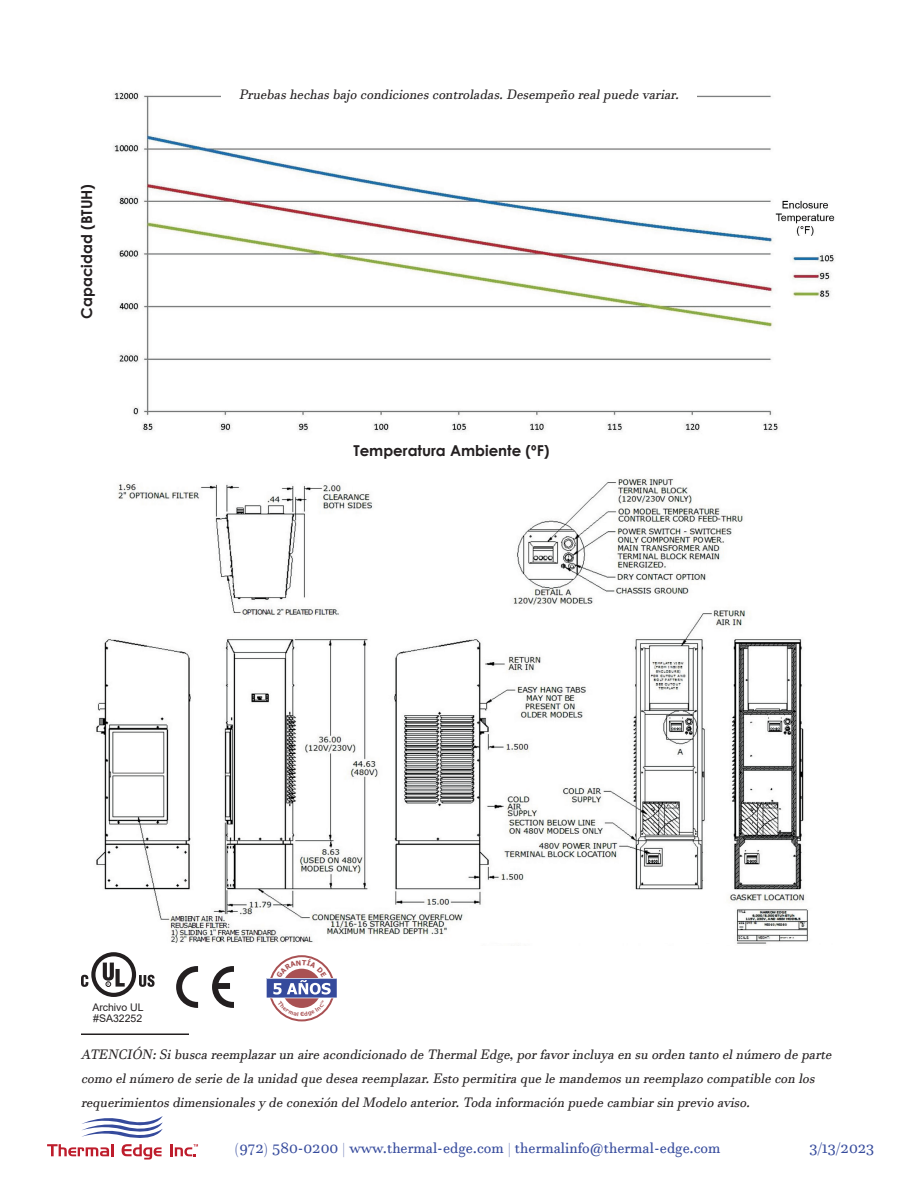
<style>
.page{position:relative;width:918px;height:1188px;background:#fff}
.page>*{position:absolute;margin:0;border:0;box-sizing:border-box;transform-origin:0 0}
.t1{font:15px "Javanese Text";color:#354a9c}
.Foot_Notes{font:700 15px "Century Gothic";color:#231f20}
.Foot_Notes-2{font:italic 13.5px/24px "Javanese Text";color:#231f20}
.t2{font:10.5px "Arial";color:#231f20}
</style>
<div class="page">
<svg style="left:47px;top:1116px;width:116px;height:44px"></svg>
<svg style="left:170px;top:1144px;width:28px;height:12px"></svg>
<img style="left:113px;top:92px;width:722px;height:340px">
<img style="left:96px;top:478px;width:712px;height:466px">
<div style="left:221px;top:82px;width:476px;height:34px;background:#fff"></div>
<hr style="left:81px;top:1034px;width:108px;height:1px;background:#231f20">
<svg style="left:176px;top:966px;width:22px;height:42px"></svg>
<svg style="left:212px;top:966px;width:22px;height:42px"></svg>
<svg style="left:81px;top:952px;width:74px;height:45px"></svg>
<svg style="left:269px;top:955px;width:66px;height:66px"></svg>
<div style="left:271px;top:957px;width:62px;height:62px;background:#fff;border-radius:50%"></div>
<svg style="left:266px;top:959px;width:71px;height:57px"></svg>
<p class="Foot_Notes" style="left:75px;top:319px;width:136px;rotate:-90deg">Capacidad (BTUH)</p>
<p class="Foot_Notes-2" style="left:239px;top:82px;width:446px">Pruebashechasbajocondicionescontroladas.Desempeñorealpuedevariar.</p>
<p class="Foot_Notes" style="left:353px;top:439px;width:198px">Temperatura Ambiente (ºF)</p>
<p class="t2" style="left:92px;top:1001px;width:53px">Archivo UL</p>
<p class="t2" style="left:93px;top:1011px;width:51px">#SA32252</p>
<p class="Foot_Notes-2" style="left:81px;top:1042px;width:758px">ATENCIÓN:SibuscareemplazarunaireacondicionadodeThermalEdge,porfavorincluyaensuordentantoelnúmerodeparte comoelnúmerodeseriedelaunidadquedeseareemplazar.Estopermitiraquelemandemosunreemplazocompatibleconlos requerimientosdimensionalesydeconexióndelModeloanterior.Todainformaciónpuedecambiarsinprevioaviso.</p>
<p class="t1" style="left:235px;top:1139px;width:487px"><sup>(</sup>972<sup>)</sup> 580-0200 <sup>|</sup> www.thermal-edge.com <sup>|</sup> thermalinfo@thermal-edge.com</p>
<p class="t1" style="left:809px;top:1139px;width:66px">3/13/2023</p>
</div>
